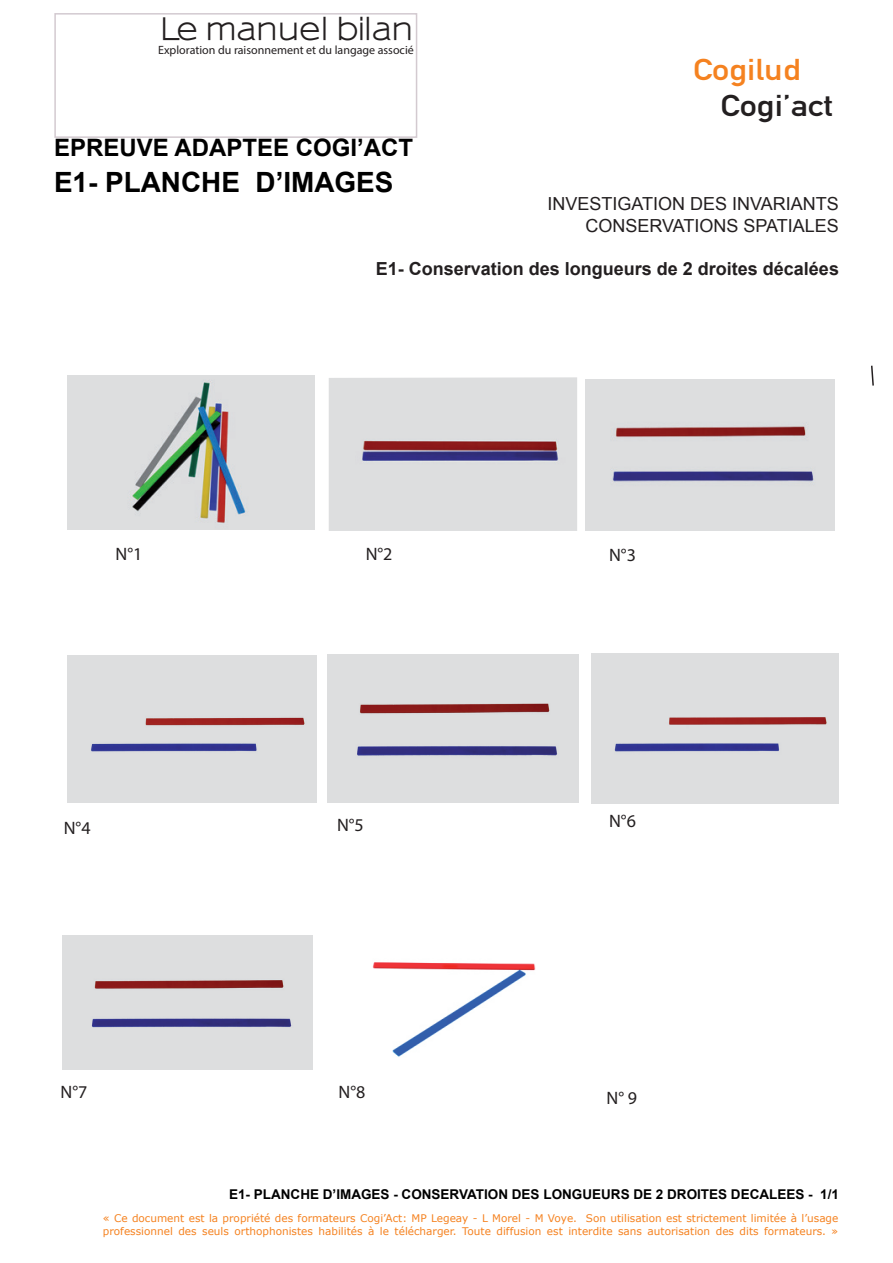
<style>
.page{position:relative;width:893px;height:1263px;background:#fff}
.page>*{position:absolute;margin:0;border:0;box-sizing:border-box;transform-origin:0 0}
.t1{font:700 30px "Sansumi";color:#231f20}
.t2{font:700 29.7px "DIN Alternate";color:#231f20;scale:1.16 1}
.t3{font:700 29.7px "DIN Alternate";color:#f58220;scale:1.16 1}
.t4{font:700 27.9px "Arial";color:#000}
.t5{font:700 24px "Arial";color:#000}
.t6{font:18px "Arial";color:#231f20}
.t7{font:700 18px "Arial";color:#231f20}
.t8{font:18px "Myriad Pro";color:#231f20}
.t9{font:700 13.5px "Arial";color:#000}
.t10{font:12px "Myriad Pro";color:#231f20}
.t11{font:10.5px "Verdana";color:#f58220}
</style>
<div class="page">
<div style="left:54px;top:13px;width:363px;height:125px;border:2px solid #d3cad0"></div>
<svg style="left:871px;top:365px;width:3px;height:21px"></svg>
<img style="left:67px;top:375px;width:247px;height:155px">
<img style="left:329px;top:377px;width:248px;height:154px">
<img style="left:586px;top:379px;width:248px;height:151px">
<img style="left:67px;top:655px;width:249px;height:147px">
<img style="left:328px;top:655px;width:250px;height:148px">
<img style="left:591px;top:653px;width:248px;height:150px">
<img style="left:63px;top:935px;width:250px;height:134px">
<img style="left:372px;top:962px;width:164px;height:95px">
<p class="t1" style="left:160px;top:12px;width:255px">Le manuel bilan</p>
<p class="t10" style="left:158px;top:43px;width:257px">Exploration du raisonnement et du langage associé</p>
<p class="t5" style="left:54px;top:132px;width:361px">EPREUVE ADAPTEE COGI’ACT</p>
<p class="t4" style="left:54px;top:164px;width:341px">E1- PLANCHE D’IMAGES</p>
<p class="t3" style="left:693px;top:46px;width:94px">Cogilud</p>
<p class="t2" style="left:721px;top:83px;width:98px">Cogi’act</p>
<p class="t6" style="left:548px;top:192px;width:293px">INVESTIGATION DES INVARIANTS</p>
<p class="t6" style="left:586px;top:214px;width:255px">CONSERVATIONS SPATIALES</p>
<p class="t7" style="left:376px;top:257px;width:465px">E1- Conservation des longueurs de 2 droites décalées</p>
<p class="t8" style="left:116px;top:543px;width:28px">N°1</p>
<p class="t8" style="left:366px;top:543px;width:28px">N°2</p>
<p class="t8" style="left:609px;top:544px;width:28px">N°3</p>
<p class="t8" style="left:64px;top:817px;width:28px">N°4</p>
<p class="t8" style="left:337px;top:814px;width:28px">N°5</p>
<p class="t8" style="left:609px;top:810px;width:28px">N°6</p>
<p class="t8" style="left:61px;top:1081px;width:28px">N°7</p>
<p class="t8" style="left:338px;top:1081px;width:28px">N°8</p>
<p class="t8" style="left:607px;top:1086px;width:32px">N° 9</p>
<p class="t9" style="left:229px;top:1185px;width:611px">E1- PLANCHE D’IMAGES - CONSERVATION DES LONGUEURS DE 2 DROITES DECALEES - 1/1</p>
<p class="t11" style="left:103px;top:1211px;width:737px">« Ce document est la propriété des formateurs Cogi’Act: MP Legeay - L Morel - M Voye. Son utilisation est strictement limitée à l’usage</p>
<p class="t11" style="left:103px;top:1224px;width:737px">professionnel des seuls orthophonistes habilités à le télécharger. Toute diffusion est interdite sans autorisation des dits formateurs. »</p>
</div>
